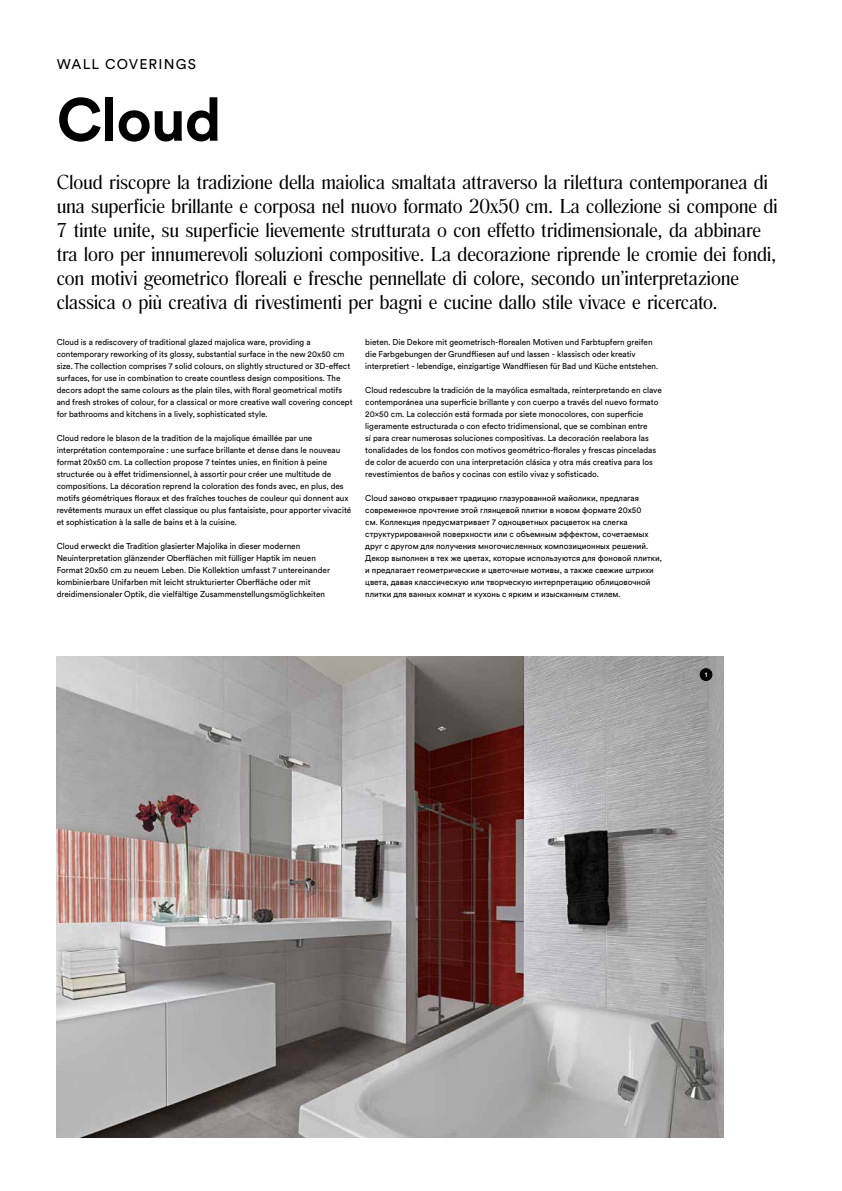
<style>
.page{position:relative;width:842px;height:1191px;background:#fff}
.page>*{position:absolute;margin:0;border:0;box-sizing:border-box;transform-origin:0 0}
.t1{font:700 60px "LL Circular Cyr PR";letter-spacing:-.015em;color:#000}
.t2{font:21px/24px "Romana";letter-spacing:-.01em;color:#000}
.t3{font:14px "LL Circular Cyr PR";letter-spacing:.08em;color:#000}
.t4{font:8.5px/12px "LL Circular Cyr PR";color:#000;scale:.96 1}
.t5{font:500 7px "Circular Pro";color:#fff}
</style>
<div class="page">
<img style="left:57px;top:657px;width:666px;height:480px">
<div style="left:700px;top:668px;width:12px;height:12px;background:#000;border-radius:50%"></div>
<div style="left:700px;top:668px;width:12px;height:13px;border:1px solid #000;border-radius:50%"></div>
<h3 class="t3" style="left:57px;top:54px;width:141px">WALL COVERINGS</h3>
<h1 class="t1" style="left:57px;top:78px;width:166px">Cloud</h1>
<p class="t2" style="left:57px;top:170px;width:723px">Cloud riscopre la tradizione della maiolica smaltata attraverso la rilettura contemporanea di una superficie brillante e corposa nel nuovo formato 20x50 cm. La collezione si compone di 7 tinte unite, su superficie lievemente strutturata o con effetto tridimensionale, da abbinare tra loro per innumerevoli soluzioni compositive. La decorazione riprende le cromie dei fondi, con motivi geometrico floreali e fresche pennellate di colore, secondo un’interpretazione classica o più creativa di rivestimenti per bagni e cucine dallo stile vivace e ricercato.</p>
<p class="t4" style="left:57px;top:335px;width:310px">Cloud is a rediscovery of traditional glazed majolica ware, providing a contemporary reworking of its glossy, substantial surface in the new 20x50 cm size. The collection comprises 7 solid colours, on slightly structured or 3D-effect surfaces, for use in combination to create countless design compositions. The decors adopt the same colours as the plain tiles, with floral geometrical motifs and fresh strokes of colour, for a classical or more creative wall covering concept for bathrooms and kitchens in a lively, sophisticated style.</p>
<p class="t4" style="left:57px;top:431px;width:308px">Cloud redore le blason de la tradition de la majolique émaillée par une interprétation contemporaine : une surface brillante et dense dans le nouveau format 20x50 cm. La collection propose 7 teintes unies, en finition à peine structurée ou à effet tridimensionnel, à assortir pour créer une multitude de compositions. La décoration reprend la coloration des fonds avec, en plus, des motifs géométriques floraux et des fraîches touches de couleur qui donnent aux revêtements muraux un effet classique ou plus fantaisiste, pour apporter vivacité et sophistication à la salle de bains et à la cuisine.</p>
<p class="t4" style="left:57px;top:539px;width:286px">Cloud erweckt die Tradition glasierter Majolika in dieser modernen Neuinterpretation glänzender Oberflächen mit fülliger Haptik im neuen Format 20x50 cm zu neuem Leben. Die Kollektion umfasst 7 untereinander kombinierbare Unifarben mit leicht strukturierter Oberfläche oder mit dreidimensionaler Optik, die vielfältige Zusammenstellungsmöglichkeiten</p>
<p class="t4" style="left:365px;top:335px;width:306px">bieten. Die Dekore mit geometrisch-florealen Motiven und Farbtupfern greifen die Farbgebungen der Grundfliesen auf und lassen - klassisch oder kreativ interpretiert - lebendige, einzigartige Wandfliesen für Bad und Küche entstehen.</p>
<p class="t4" style="left:365px;top:383px;width:310px">Cloud redescubre la tradición de la mayólica esmaltada, reinterpretando en clave contemporánea una superficie brillante y con cuerpo a través del nuevo formato 20×50 cm. La colección está formada por siete monocolores, con superficie ligeramente estructurada o con efecto tridimensional, que se combinan entre<br>sí para crear numerosas soluciones compositivas. La decoración reelabora las tonalidades de los fondos con motivos geométrico-florales y frescas pinceladas de color de acuerdo con una interpretación clásica y otra más creativa para los revestimientos de baños y cocinas con estilo vivaz y sofisticado.</p>
<p class="t4" style="left:365px;top:491px;width:310px">Cloud заново открывает традицию глазурованной майолики, предлагая современное прочтение этой глянцевой плитки в новом формате 20x50<br>см. Коллекция предусматривает 7 одноцветных расцветок на слегка структурированной поверхности или с объемным эффектом, сочетаемых друг с другом для получения многочисленных композиционных решений.<br>Декор выполнен в тех же цветах, которые используются для фоновой плитки, и предлагает геометрические и цветочные мотивы, а также свежие штрихи цвета, давая классическую или творческую интерпретацию облицовочной плитки для ванных комнат и кухонь с ярким и изысканным стилем.</p>
<p class="t5" style="left:705px;top:670px;width:4px">1</p>
</div>
